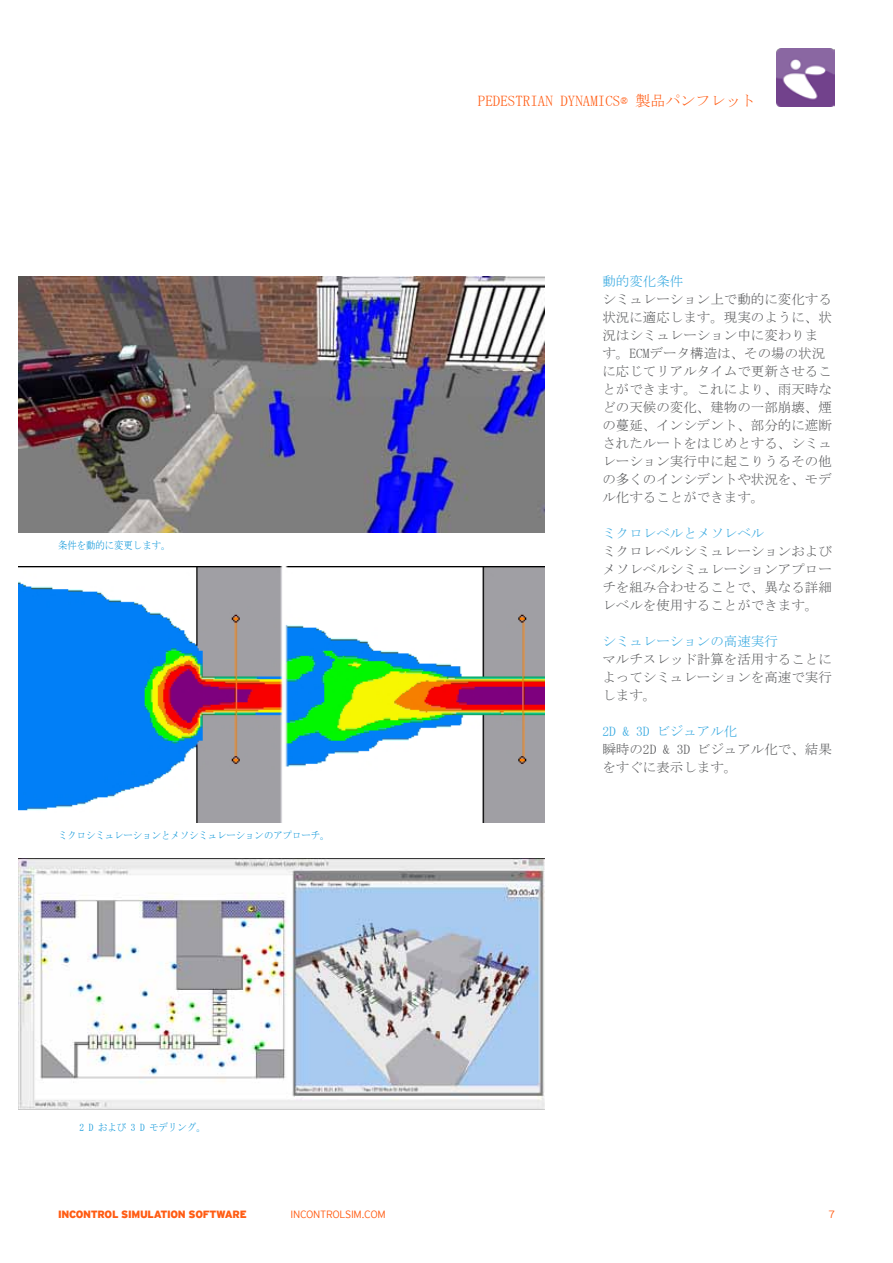
<style>
.page{position:relative;width:893px;height:1263px;background:#fff}
.page>*{position:absolute;margin:0;border:0;box-sizing:border-box;transform-origin:0 0}
.t1{font:15px "MS Mincho";color:#ff5c13}
.t2{font:13.5px/18px "MS Mincho";color:#58595b}
.t3{font:13.5px "MS Mincho";color:#33a7df}
.t4{font:10.5px "MS Mincho";color:#0091d7;scale:.89 1}
.t5{font:900 10.5px "Interstate Mono";letter-spacing:-.03em;color:#ff5c13}
.t6{font:10.5px "Interstate Mono Lgt";letter-spacing:-.03em;color:#ff5c13}
</style>
<div class="page">
<img style="left:777px;top:48px;width:58px;height:58px">
<img style="left:18px;top:276px;width:526px;height:257px">
<img style="left:18px;top:566px;width:526px;height:257px">
<img style="left:18px;top:859px;width:526px;height:251px">
<p class="t4" style="left:58px;top:540px;width:128px">条件を動的に変更します。</p>
<p class="t4" style="left:58px;top:830px;width:306px">ミクロシミュレーションとメソシミュレーションのアプローチ。</p>
<p class="t4" style="left:79px;top:1122px;width:143px">2 D および 3 D モデリング。</p>
<p class="t1" style="left:478px;top:93px;width:279px">PEDESTRIAN DYNAMICS® 製品パンフレット</p>
<p class="t3" style="left:602px;top:274px;width:82px">動的変化条件</p>
<p class="t2" style="left:602px;top:290px;width:231px">シミュレーション上で動的に変化する状況に適応します。現実のように、状況はシミュレーション中に変わります。ECMデータ構造は、その場の状況に応じてリアルタイムで更新させることができます。これにより、雨天時などの天候の変化、建物の一部崩壊、煙の蔓延、インシデント、部分的に遮断されたルートをはじめとする、シミュレーション実行中に起こりうるその他の多くのインシデントや状況を、モデル化することができます。</p>
<p class="t3" style="left:602px;top:526px;width:163px">ミクロレベルとメソレベル</p>
<p class="t2" style="left:602px;top:542px;width:231px;text-align:justify">ミクロレベルシミュレーションおよびメソレベルシミュレーションアプローチを組み合わせることで、異なる詳細レベルを使用することができます。</p>
<p class="t3" style="left:602px;top:634px;width:177px">シミュレーションの高速実行</p>
<p class="t2" style="left:602px;top:650px;width:231px;text-align:justify">マルチスレッド計算を活用することによってシミュレーションを高速で実行します。</p>
<p class="t3" style="left:602px;top:724px;width:136px">2D &amp; 3D ビジュアル化</p>
<p class="t2" style="left:602px;top:740px;width:231px">瞬時の2D &amp; 3D ビジュアル化で、結果をすぐに表示します。</p>
<p class="t5" style="left:58px;top:1208px;width:110px">INCONTROL SIMULATION</p>
<p class="t5" style="left:189px;top:1208px;width:60px">SOFTWARE</p>
<p class="t6" style="left:291px;top:1209px;width:97px">INCONTROLSIM.COM</p>
<p class="t6" style="left:828px;top:1209px;width:8px">7</p>
</div>
